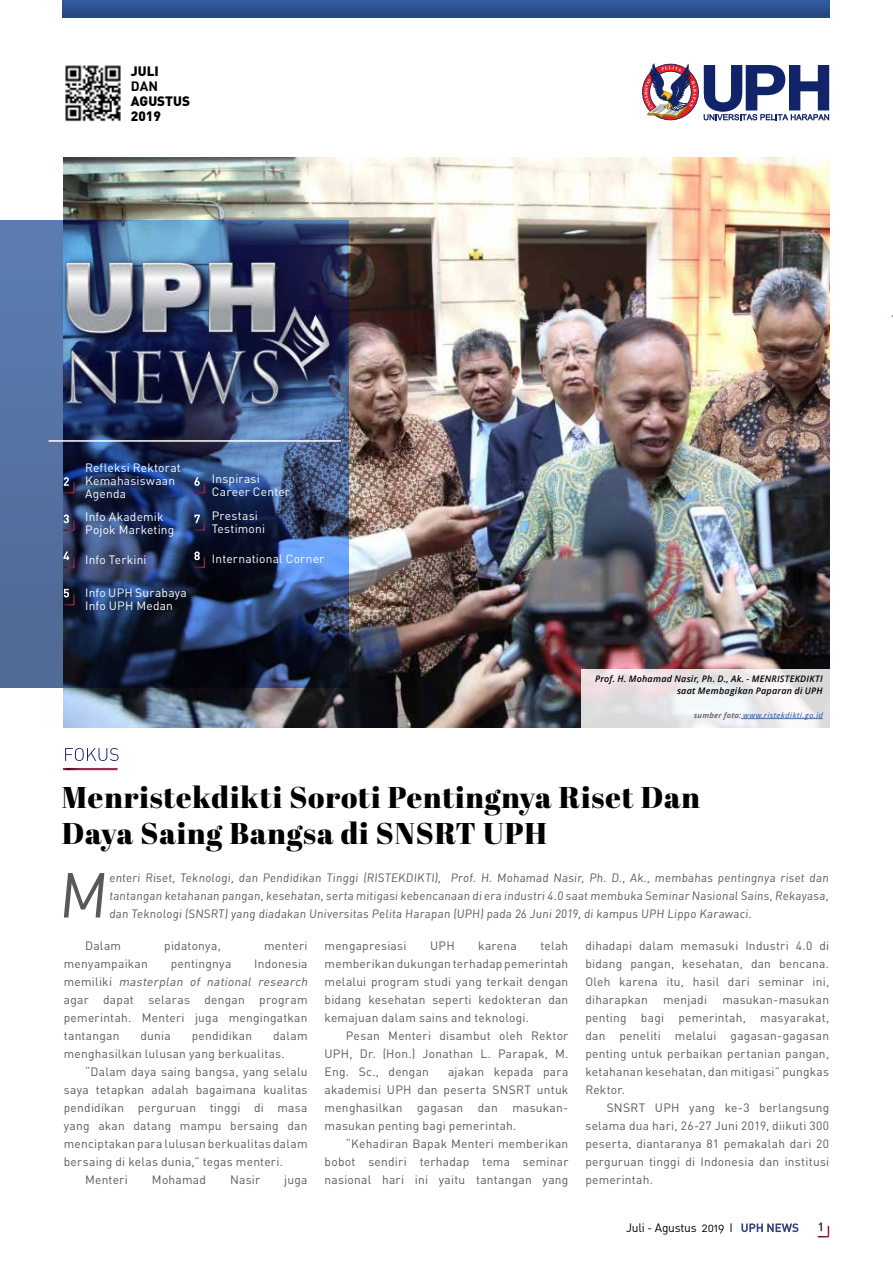
<style>
.page{position:relative;width:893px;height:1263px;background:#fff}
.page>*{position:absolute;margin:0;border:0;box-sizing:border-box;transform-origin:0 0}
.t1{font:italic 62.55px "DIN";color:#58595b}
.t2{font:30px/36px "Abril Fatface";letter-spacing:.03em;color:#000}
.t3{font:900 13.5px/15px "DIN";color:#000}
.t4{font:13.5px "DIN Bold Alternate";color:#000}
.t5{font:12px/18px "DIN";letter-spacing:.02em;color:#58595b;text-align:justify}
.t6{font:italic 12px/18px "DIN";letter-spacing:.025em;color:#58595b;text-align:justify}
.t7{font:12px/13px "DIN";letter-spacing:.015em;color:#fff}
.t8{font:12px "DIN Regular Alternate";letter-spacing:-.02em;color:#000}
.t9{font:italic 600 9px/12px "Open Sans";letter-spacing:.025em;color:#000;text-align:right}
.t10{font:italic 600 7.5px "Open Sans";letter-spacing:.045em;color:#4b70ab}
.s1{color:#545456}
.s2{font-style:italic}
</style>
<div class="page">
<svg style="left:63px;top:0;width:766px;height:17px;background:#2c508e"></svg>
<svg style="left:741px;top:1223px;width:57px;height:9px"></svg>
<img style="left:64px;top:157px;width:765px;height:570px">
<img style="left:65px;top:65px;width:56px;height:57px">
<svg style="left:65px;top:748px;width:54px;height:13px"></svg>
<svg style="left:642px;top:63px;width:187px;height:58px"></svg>
<img style="left:0;top:220px;width:349px;height:468px">
<img style="left:49px;top:255px;width:292px;height:164px">
<svg style="left:62px;top:477px;width:13px;height:17px"></svg>
<svg style="left:193px;top:477px;width:13px;height:17px"></svg>
<svg style="left:62px;top:514px;width:13px;height:18px"></svg>
<svg style="left:193px;top:515px;width:13px;height:17px"></svg>
<svg style="left:62px;top:551px;width:13px;height:18px"></svg>
<svg style="left:193px;top:551px;width:13px;height:18px"></svg>
<svg style="left:62px;top:589px;width:13px;height:17px"></svg>
<hr style="left:49px;top:440px;width:292px;height:2px;background:#fff">
<svg style="left:817px;top:1222px;width:13px;height:16px"></svg>
<svg style="left:581px;top:669px;width:249px;height:59px"></svg>
<hr style="left:741px;top:718px;width:82px;height:1px;background:#4b70ab">
<p class="t3" style="left:131px;top:63px;width:29px">JULI</p>
<p class="t4" style="left:131px;top:77px;width:28px">DAN</p>
<p class="t3" style="left:131px;top:93px;width:61px">AGUSTUS<br>2019</p>
<p class="t7" style="left:85px;top:461px;width:97px">Refleksi Rektorat<br>Kemahasiswaan<br>Agenda</p>
<p class="t7" style="left:85px;top:510px;width:91px">Info Akademik<br>Pojok Marketing</p>
<p class="t7" style="left:212px;top:509px;width:55px">Prestasi<br>Testimoni</p>
<p class="t7" style="left:212px;top:552px;width:114px">International Corner</p>
<p class="t7" style="left:85px;top:586px;width:103px">Info UPH Surabaya<br>Info UPH Medan</p>
<p class="t7" style="left:212px;top:472px;width:80px">Inspirasi<br>Career Center</p>
<p class="t7" style="left:85px;top:553px;width:63px">Info Terkini</p>
<p class="t9" style="left:595px;top:673px;width:229px">Prof. H. Mohamad Nasir, Ph. D., Ak. - MENRISTEKDIKTI saat Membagikan Paparan di UPH</p>
<p class="t10" style="left:694px;top:710px;width:130px"><span class="s1">sumber foto:</span> www.ristekdikti.go.id</p>
<h2 class="t2" style="left:62px;top:778px;width:640px">Menristekdikti Soroti Pentingnya Riset Dan<br>Daya Saing Bangsa di SNSRT UPH</h2>
<h1 class="t1" style="left:61px;top:856px;width:58px">M</h1>
<p class="t6" style="left:110px;top:868px;width:722px">enteri Riset, Teknologi, dan Pendidikan Tinggi (RISTEKDIKTI), Prof. H. Mohamad Nasir, Ph. D., Ak., membahas pentingnya riset dan tantangan ketahanan pangan, kesehatan, serta mitigasi kebencanaan di era industri 4.0 saat membuka Seminar Nasional Sains, Rekayasa, dan Teknologi (SNSRT) yang diadakan Universitas Pelita Harapan (UPH) pada 26 Juni 2019, di kampus UPH Lippo Karawaci.</p>
<p class="t5" style="left:325px;top:936px;width:83px">mengapresiasi</p>
<p class="t5" style="left:430px;top:936px;width:26px">UPH</p>
<p class="t5" style="left:478px;top:936px;width:40px">karena</p>
<p class="t5" style="left:585px;top:936px;width:245px">dihadapi dalam memasuki Industri 4.0 di bidang pangan, kesehatan, dan bencana.<br>Oleh karena itu, hasil dari seminar ini, diharapkan</p>
<p class="t5" style="left:85px;top:936px;width:38px">Dalam</p>
<p class="t5" style="left:164px;top:936px;width:58px">pidatonya,</p>
<p class="t5" style="left:264px;top:936px;width:45px">menteri</p>
<p class="t5" style="left:64px;top:954px;width:86px">menyampaikan</p>
<p class="t5" style="left:171px;top:954px;width:62px">pentingnya</p>
<p class="t5" style="left:325px;top:936px;width:245px;text-indent:216px">telah memberikan dukungan terhadap pemerintah melalui program studi yang terkait dengan bidang kesehatan seperti kedokteran dan kemajuan dalam sains and teknologi.</p>
<p class="t5" style="left:325px;top:1026px;width:245px;text-indent:21px">Pesan Menteri disambut oleh Rektor UPH, Dr. (Hon.) Jonathan L. Parapak, M.<br>Eng. Sc., dengan</p>
<p class="t5" style="left:64px;top:954px;width:248px;text-align:left;text-indent:190px">Indonesia m e m i l i k i <span class="s2">masterplan of national research </span>agar dapat selaras dengan program pemerintah. Menteri juga mengingatkan tantangan</p>
<p class="t5" style="left:663px;top:990px;width:45px">menjadi</p>
<p class="t5" style="left:585px;top:990px;width:245px;text-indent:137px">masukan-masukan penting bagi pemerintah, masyarakat, dan peneliti melalui gagasan-gagasan penting untuk perbaikan pertanian pangan, ketahanan kesehatan, dan mitigasi” pungkas Rektor.</p>
<p class="t5" style="left:585px;top:1098px;width:245px;text-indent:21px">SNSRT UPH yang ke-3 berlangsung selama dua hari, 26-27 Juni 2019, diikuti 300 peserta, diantaranya 81 pemakalah dari 20 perguruan tinggi di Indonesia dan institusi pemerintah.</p>
<p class="t5" style="left:141px;top:1026px;width:32px">dunia</p>
<p class="t5" style="left:192px;top:1026px;width:62px">pendidikan</p>
<p class="t5" style="left:64px;top:1026px;width:245px;text-indent:209px">dalam menghasilkan lulusan yang berkualitas.</p>
<p class="t5" style="left:85px;top:1062px;width:224px">“Dalam daya saing bangsa, yang selalu</p>
<p class="t5" style="left:64px;top:1080px;width:245px">saya tetapkan adalah bagaimana kualitas</p>
<p class="t5" style="left:64px;top:1098px;width:245px">pendidikan perguruan tinggi di masa</p>
<p class="t5" style="left:64px;top:1116px;width:245px">yang akan datang mampu bersaing dan</p>
<p class="t5" style="left:64px;top:1134px;width:245px">menciptakan para lulusan berkualitas dalam</p>
<p class="t5" style="left:64px;top:1152px;width:221px">bersaing di kelas dunia,” tegas menteri.</p>
<p class="t5" style="left:85px;top:1170px;width:44px">Menteri</p>
<p class="t5" style="left:152px;top:1170px;width:56px">Mohamad</p>
<p class="t5" style="left:230px;top:1170px;width:32px">Nasir</p>
<p class="t5" style="left:284px;top:1170px;width:25px">juga</p>
<p class="t5" style="left:325px;top:1062px;width:245px;text-indent:123px">ajakan kepada para akademisi UPH dan peserta SNSRT untuk menghasilkan gagasan dan masukan&shy;masukan penting bagi pemerintah.</p>
<p class="t5" style="left:325px;top:1134px;width:245px;text-indent:21px">“Kehadiran Bapak Menteri memberikan bobot sendiri terhadap tema seminar nasional hari ini yaitu tantangan yang</p>
<p class="t8" style="left:626px;top:1220px;width:108px">Juli - Agustus 2019 I</p>
</div>
